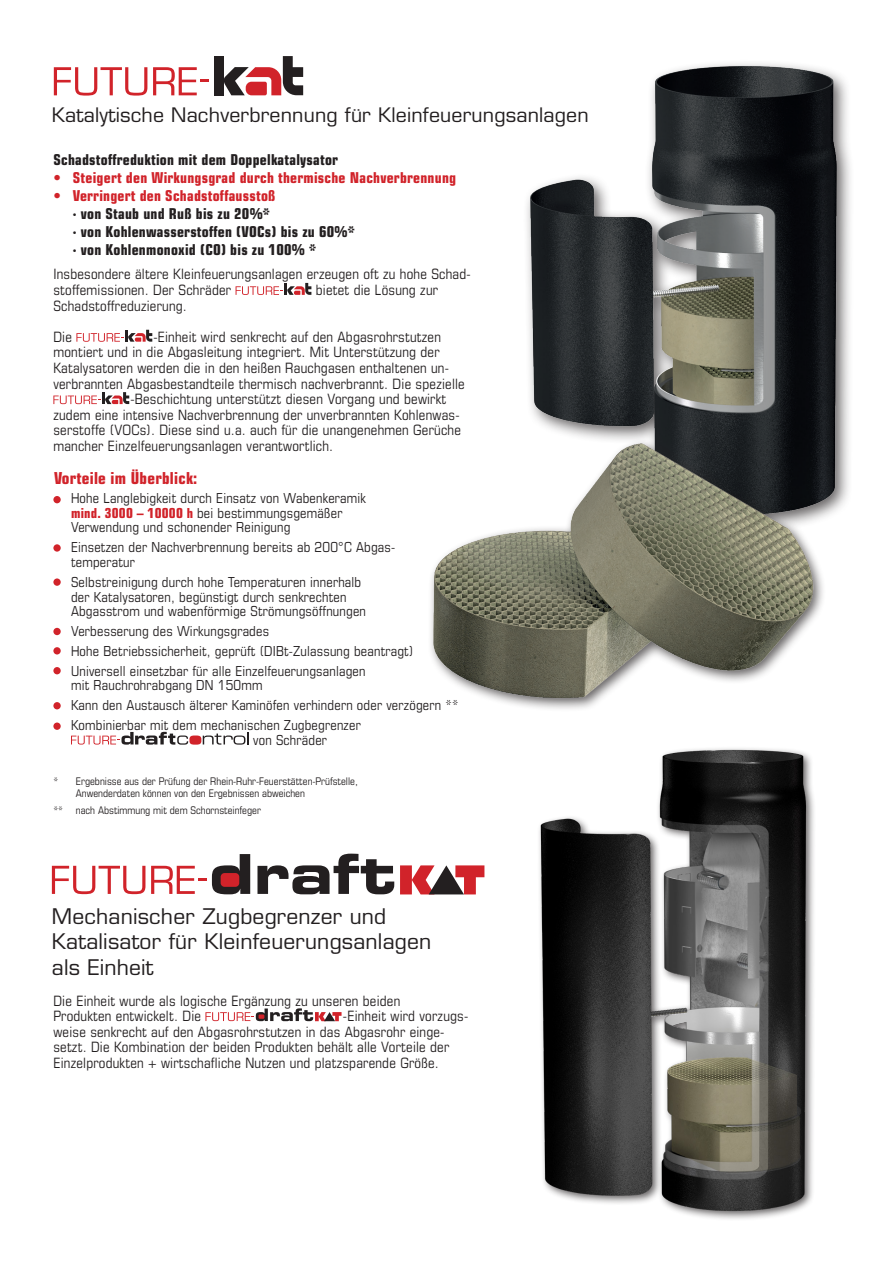
<style>
.page{position:relative;width:893px;height:1263px;background:#fff}
.page>*{position:absolute;margin:0;border:0;box-sizing:border-box;transform-origin:0 0}
.t1{font:21px "Eurostile LT Std";letter-spacing:.01em;color:#231f20}
.t2{font:19.5px "Eurostile LT Std";letter-spacing:.01em;color:#231f20}
.t3{font:700 condensed 16.5px "Eurostile LT Std";letter-spacing:.015em;color:#d1232a}
.t4{font:700 condensed 15px "Eurostile LT Std";letter-spacing:.015em;color:#231f20}
.t5{font:700 condensed 15px "Eurostile LT Std";letter-spacing:.015em;color:#d1232a}
.t6{font:condensed 14.25px/15.6px "Eurostile LT Std";letter-spacing:.015em;color:#231f20}
.t7{font:condensed 13.8px/14.7px "Eurostile LT Std";letter-spacing:.015em;color:#231f20}
.t8{font:condensed 10.5px/12px "Eurostile LT Std";color:#231f20}
.s1{font-weight:700;color:#d1232a}
</style>
<div class="page">
<svg style="left:236px;top:283px;width:75px;height:12px"></svg>
<svg style="left:76px;top:330px;width:76px;height:12px"></svg>
<svg style="left:53px;top:392px;width:76px;height:12px"></svg>
<img style="left:527px;top:63px;width:324px;height:452px">
<img style="left:430px;top:417px;width:398px;height:287px">
<div style="left:214px;top:56px;width:10px;height:39px;background:#231f20"></div>
<svg style="left:224px;top:56px;width:79px;height:39px"></svg>
<svg style="left:54px;top:67px;width:155px;height:29px"></svg>
<svg style="left:71px;top:732px;width:178px;height:13px"></svg>
<div style="left:53px;top:496px;width:8px;height:7px;background:#d1232a;border-radius:50%"></div>
<div style="left:53px;top:544px;width:8px;height:8px;background:#d1232a;border-radius:50%"></div>
<div style="left:53px;top:578px;width:8px;height:8px;background:#d1232a;border-radius:50%"></div>
<div style="left:53px;top:647px;width:8px;height:7px;background:#d1232a;border-radius:50%"></div>
<div style="left:53px;top:667px;width:8px;height:7px;background:#d1232a;border-radius:50%"></div>
<div style="left:53px;top:702px;width:8px;height:7px;background:#d1232a;border-radius:50%"></div>
<div style="left:53px;top:722px;width:8px;height:8px;background:#d1232a;border-radius:50%"></div>
<div style="left:53px;top:628px;width:8px;height:7px;background:#d1232a;border-radius:50%"></div>
<img style="left:512px;top:671px;width:305px;height:548px">
<svg style="left:400px;top:865px;width:84px;height:29px"></svg>
<svg style="left:52px;top:854px;width:342px;height:40px"></svg>
<svg style="left:205px;top:1008px;width:137px;height:13px"></svg>
<p class="t2" style="left:52px;top:103px;width:538px">Katalytische Nachverbrennung für Kleinfeuerungsanlagen</p>
<p class="t4" style="left:53px;top:151px;width:286px">Schadstoffreduktion mit dem Doppelkatalysator</p>
<p class="t5" style="left:53px;top:168px;width:404px">• Steigert den Wirkungsgrad durch thermische Nachverbrennung</p>
<p class="t5" style="left:53px;top:186px;width:224px">• Verringert den Schadstoffausstoß</p>
<p class="t4" style="left:73px;top:204px;width:198px">· von Staub und Ruß bis zu 20%*</p>
<p class="t4" style="left:73px;top:222px;width:283px">· von Kohlenwasserstoffen (VOCs) bis zu 60%*</p>
<p class="t4" style="left:73px;top:241px;width:245px">· von Kohlenmonoxid (CO) bis zu 100% *</p>
<p class="t6" style="left:53px;top:266px;width:419px">Insbesondere ältere Kleinfeuerungsanlagen erzeugen oft zu hohe Schad&shy;stoffemissionen. Der Schräder</p>
<p class="t6" style="left:316px;top:282px;width:124px">bietet die Lösung zur</p>
<p class="t6" style="left:53px;top:297px;width:135px">Schadstoffreduzierung.</p>
<p class="t6" style="left:53px;top:329px;width:20px">Die</p>
<p class="t6" style="left:153px;top:329px;width:289px">-Einheit wird senkrecht auf den Abgasrohrstutzen</p>
<p class="t6" style="left:53px;top:344px;width:388px">montiert und in die Abgasleitung integriert. Mit Unterstützung der</p>
<p class="t6" style="left:53px;top:360px;width:397px">Katalysatoren werden die in den heißen Rauchgasen enthaltenen un-</p>
<p class="t6" style="left:53px;top:375px;width:413px">verbrannten Abgasbestandteile thermisch nachverbrannt. Die spezielle</p>
<p class="t6" style="left:130px;top:391px;width:317px">-Beschichtung unterstützt diesen Vorgang und bewirkt</p>
<p class="t6" style="left:53px;top:407px;width:408px">zudem eine intensive Nachverbrennung der unverbrannten Kohlenwas-</p>
<p class="t6" style="left:53px;top:422px;width:409px">serstoffe (VOCs). Diese sind u.a. auch für die unangenehmen Gerüche</p>
<p class="t6" style="left:53px;top:438px;width:281px">mancher Einzelfeuerungsanlagen verantwortlich.</p>
<p class="t3" style="left:54px;top:468px;width:145px">Vorteile im Überblick:</p>
<p class="t7" style="left:71px;top:491px;width:296px">Hohe Langlebigkeit durch Einsatz von Wabenkeramik <span class="s1">mind. 3000 – 10000 h</span> bei bestimmungsgemäßer<br>Verwendung und schonender Reinigung</p>
<p class="t7" style="left:71px;top:540px;width:325px">Einsetzen der Nachverbrennung bereits ab 200°C Abgas&shy;temperatur</p>
<p class="t7" style="left:71px;top:574px;width:296px">Selbstreinigung durch hohe Temperaturen innerhalb der Katalysatoren, begünstigt durch senkrechten<br>Abgasstrom und wabenförmige Strömungsöffnungen</p>
<p class="t7" style="left:71px;top:623px;width:200px">Verbesserung des Wirkungsgrades</p>
<p class="t7" style="left:71px;top:643px;width:344px">Hohe Betriebssicherheit, geprüft (DIBt-Zulassung beantragt)</p>
<p class="t7" style="left:71px;top:663px;width:296px">Universell einsetzbar für alle Einzelfeuerungsanlagen mit Rauchrohrabgang DN 150mm</p>
<p class="t7" style="left:71px;top:698px;width:389px">Kann den Austausch älterer Kaminöfen verhindern oder verzögern **</p>
<p class="t7" style="left:253px;top:717px;width:109px;text-indent:-182px">Kombinierbar mit dem mechanischen Zugbegrenzer von Schräder</p>
<p class="t8" style="left:76px;top:775px;width:284px;text-indent:-23px">* Ergebnisse aus der Prüfung der Rhein-Ruhr-Feuerstätten-Prüfstelle,<br>Anwenderdaten können von den Ergebnissen abweichen</p>
<p class="t8" style="left:53px;top:804px;width:209px">** nach Abstimmung mit dem Schornsteinfeger</p>
<p class="t1" style="left:52px;top:903px;width:336px">Mechanischer Zugbegrenzer und</p>
<p class="t1" style="left:52px;top:929px;width:381px">Katalisator für Kleinfeuerungsanlagen</p>
<p class="t1" style="left:52px;top:954px;width:103px">als Einheit</p>
<p class="t6" style="left:53px;top:992px;width:348px">Die Einheit wurde als logische Ergänzung zu unseren beiden<br>Produkten entwickelt. Die</p>
<p class="t6" style="left:53px;top:1008px;width:416px;text-indent:289px">-Einheit wird vorzugs&shy;weise senkrecht auf den Abgasrohrstutzen in das Abgasrohr einge&shy;setzt. Die Kombination der beiden Produkten behält alle Vorteile der Einzelprodukten + wirtschafliche Nutzen und platzsparende Größe.</p>
</div>
